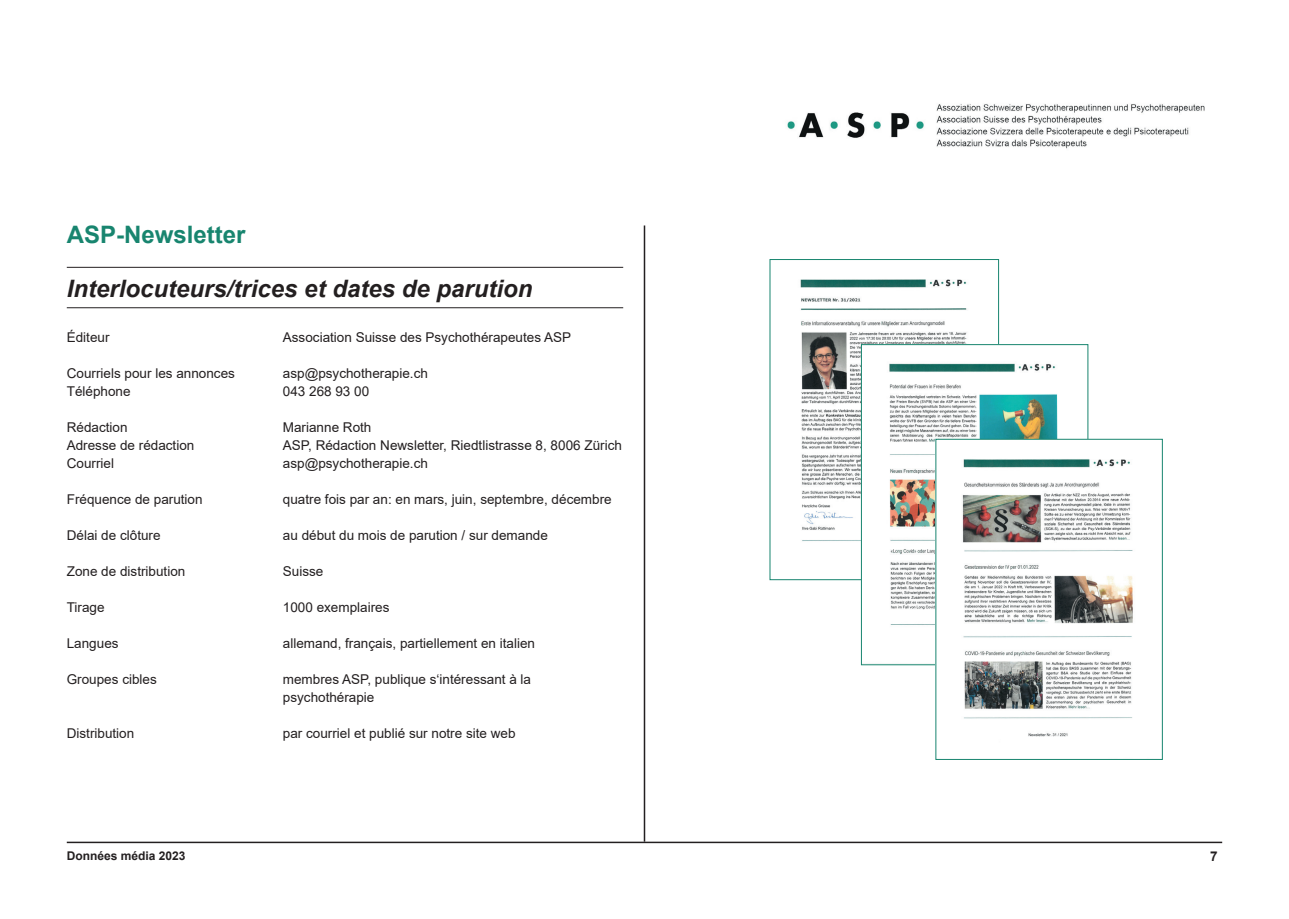
<style>
.page{position:relative;width:1289px;height:919px;background:#fff}
.page>*{position:absolute;margin:0;border:0;box-sizing:border-box;transform-origin:0 0}
.t1{font:italic 700 24px "Arial";color:#231f20}
.t2{font:700 24px "Arial";color:#18856f}
.t3{font:13.5px/18px "Arial";color:#231f20}
.t4{font:700 13.5px "Arial";color:#231f20}
.t5{font:700 12px "Arial";color:#231f20}
</style>
<div class="page">
<img style="left:787px;top:104px;width:418px;height:45px">
<hr style="left:67px;top:841px;width:1155px;height:2px;background:#231f20">
<img style="left:800px;top:279px;width:167px;height:299px">
<img style="left:863px;top:346px;width:223px;height:279px">
<img style="left:937px;top:441px;width:196px;height:296px">
<hr style="left:643px;top:225px;width:2px;height:616px;background:#231f20">
<hr style="left:67px;top:267px;width:556px;height:1px;background:#231f20">
<hr style="left:67px;top:307px;width:556px;height:1px;background:#231f20">
<h1 class="t2" style="left:67px;top:217px;width:180px">ASP-Newsletter</h1>
<h1 class="t1" style="left:67px;top:272px;width:467px">Interlocuteurs/trices et dates de parution</h1>
<p class="t3" style="left:67px;top:328px;width:44px">Éditeur</p>
<p class="t3" style="left:283px;top:328px;width:290px">Association Suisse des Psychothérapeutes ASP</p>
<p class="t3" style="left:67px;top:364px;width:170px">Courriels pour les annonces</p>
<p class="t3" style="left:283px;top:364px;width:147px">asp@psychotherapie.ch</p>
<p class="t3" style="left:67px;top:382px;width:65px">Téléphone</p>
<p class="t3" style="left:283px;top:382px;width:88px">043 268 93 00</p>
<p class="t3" style="left:67px;top:418px;width:62px">Rédaction</p>
<p class="t3" style="left:283px;top:418px;width:90px">Marianne Roth</p>
<p class="t3" style="left:67px;top:436px;width:129px">Adresse de rédaction</p>
<p class="t3" style="left:283px;top:436px;width:340px">ASP, Rédaction Newsletter, Riedtlistrasse 8, 8006 Zürich</p>
<p class="t3" style="left:67px;top:454px;width:49px">Courriel</p>
<p class="t3" style="left:283px;top:454px;width:147px">asp@psychotherapie.ch</p>
<p class="t3" style="left:67px;top:490px;width:137px">Fréquence de parution</p>
<p class="t3" style="left:283px;top:490px;width:330px">quatre fois par an: en mars, juin, septembre, décembre</p>
<p class="t3" style="left:67px;top:526px;width:95px">Délai de clôture</p>
<p class="t3" style="left:283px;top:526px;width:266px">au début du mois de parution / sur demande</p>
<p class="t3" style="left:67px;top:562px;width:120px">Zone de distribution</p>
<p class="t3" style="left:283px;top:562px;width:42px">Suisse</p>
<p class="t3" style="left:67px;top:598px;width:39px">Tirage</p>
<p class="t3" style="left:283px;top:598px;width:108px">1000 exemplaires</p>
<p class="t3" style="left:67px;top:634px;width:53px">Langues</p>
<p class="t3" style="left:283px;top:634px;width:254px">allemand, français, partiellement en italien</p>
<p class="t3" style="left:67px;top:670px;width:92px">Groupes cibles</p>
<p class="t3" style="left:283px;top:670px;width:250px">membres ASP, publique s‘intéressant à la psychothérapie</p>
<p class="t3" style="left:67px;top:724px;width:69px">Distribution</p>
<p class="t3" style="left:283px;top:724px;width:234px">par courriel et publié sur notre site web</p>
<p class="t5" style="left:67px;top:846px;width:120px">Données média 2023</p>
<p class="t4" style="left:1210px;top:846px;width:9px">7</p>
</div>
